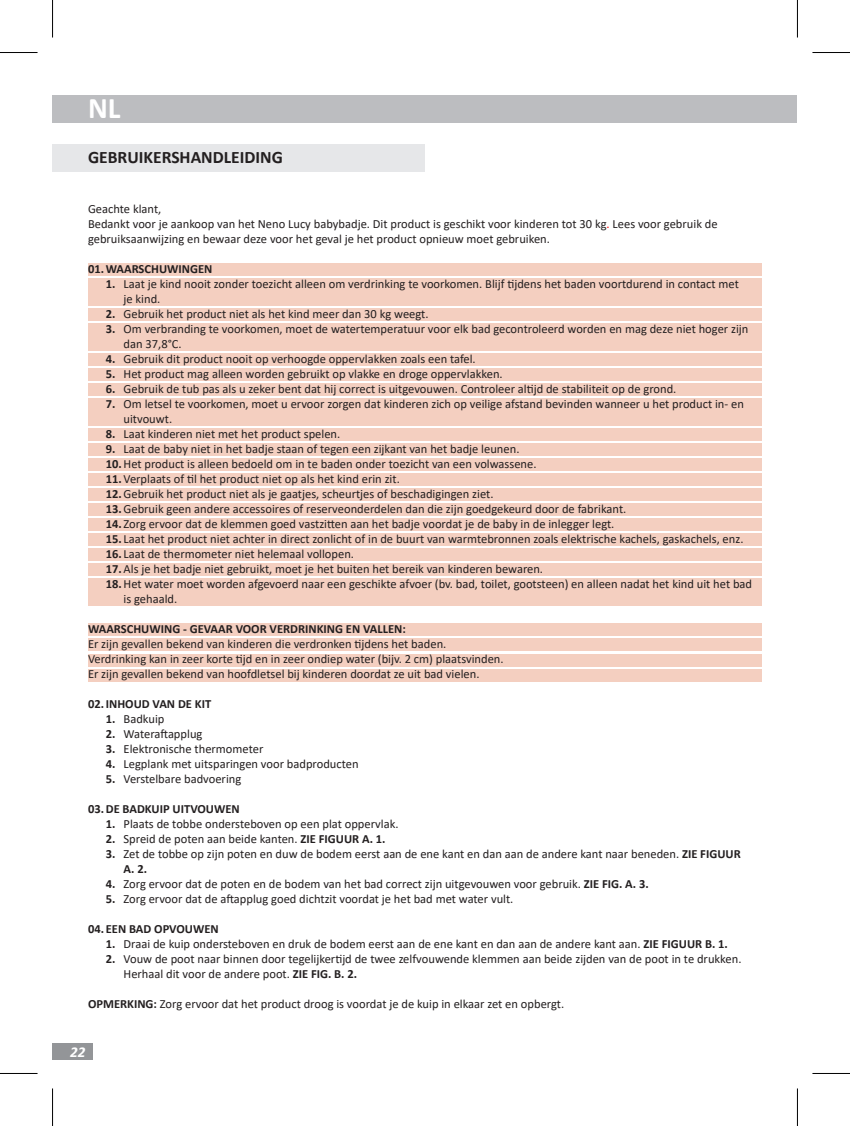
<style>
.page{position:relative;width:850px;height:1126px;background:#fff}
.page>*{position:absolute;margin:0;border:0;box-sizing:border-box;transform-origin:0 0}
.t1{font:700 30px "Calibri";color:#fff}
.JĘZYK_do_spisu_treści{font:700 17.5px "Calibri";color:#231f20}
.t2{font:italic 700 15px "Calibri";color:#fff}
.List_Paragraph{font:12.5px/15px "Calibri";color:#231f20}
.t3{font:700 12.5px "Calibri";color:#231f20}
.s1{color:#f00}
.s2{font-weight:700}
</style>
<div class="page">
<div style="left:52px;top:1042px;width:40px;height:17px;background:#939598"></div>
<div style="left:52px;top:144px;width:373px;height:27px;background:#e6e7e9"></div>
<div style="left:52px;top:95px;width:745px;height:27px;background:#bcbdc0"></div>
<div style="left:88px;top:263px;width:673px;height:13px;background:#f4cfc0"></div>
<div style="left:88px;top:278px;width:673px;height:28px;background:#f4cfc0"></div>
<div style="left:88px;top:308px;width:673px;height:13px;background:#f4cfc0"></div>
<div style="left:88px;top:323px;width:673px;height:28px;background:#f4cfc0"></div>
<div style="left:88px;top:353px;width:673px;height:13px;background:#f4cfc0"></div>
<div style="left:88px;top:368px;width:673px;height:13px;background:#f4cfc0"></div>
<div style="left:88px;top:383px;width:673px;height:13px;background:#f4cfc0"></div>
<div style="left:88px;top:398px;width:673px;height:28px;background:#f4cfc0"></div>
<div style="left:88px;top:428px;width:673px;height:13px;background:#f4cfc0"></div>
<div style="left:88px;top:443px;width:673px;height:13px;background:#f4cfc0"></div>
<div style="left:88px;top:458px;width:673px;height:13px;background:#f4cfc0"></div>
<div style="left:88px;top:473px;width:673px;height:13px;background:#f4cfc0"></div>
<div style="left:88px;top:488px;width:673px;height:13px;background:#f4cfc0"></div>
<div style="left:88px;top:503px;width:673px;height:13px;background:#f4cfc0"></div>
<div style="left:88px;top:518px;width:673px;height:13px;background:#f4cfc0"></div>
<div style="left:88px;top:533px;width:673px;height:13px;background:#f4cfc0"></div>
<div style="left:88px;top:548px;width:673px;height:13px;background:#f4cfc0"></div>
<div style="left:88px;top:563px;width:673px;height:13px;background:#f4cfc0"></div>
<div style="left:88px;top:578px;width:673px;height:28px;background:#f4cfc0"></div>
<div style="left:88px;top:623px;width:673px;height:13px;background:#f4cfc0"></div>
<div style="left:88px;top:638px;width:673px;height:13px;background:#f4cfc0"></div>
<div style="left:88px;top:653px;width:673px;height:13px;background:#f4cfc0"></div>
<div style="left:88px;top:668px;width:673px;height:13px;background:#f4cfc0"></div>
<hr style="left:0;top:52px;width:38px;height:1px;background:#000">
<hr style="left:812px;top:52px;width:37px;height:1px;background:#000">
<hr style="left:0;top:1073px;width:38px;height:1px;background:#000">
<hr style="left:812px;top:1073px;width:37px;height:1px;background:#000">
<hr style="left:52px;top:0;width:1px;height:38px;background:#000">
<hr style="left:52px;top:1088px;width:1px;height:37px;background:#000">
<hr style="left:796px;top:0;width:1px;height:38px;background:#000">
<hr style="left:796px;top:1088px;width:1px;height:37px;background:#000">
<p class="t1" style="left:88px;top:86px;width:34px">NL</p>
<p class="JĘZYK_do_spisu_treści" style="left:88px;top:144px;width:196px">GEBRUIKERSHANDLEIDING</p>
<p class="List_Paragraph" style="left:88px;top:201px;width:75px">Geachte klant,</p>
<p class="List_Paragraph" style="left:88px;top:216px;width:630px">Bedankt voor je aankoop van het Neno Lucy babybadje. Dit product is geschikt voor kinderen tot 30 kg<span class="s1">.</span> Lees voor gebruik de gebruiksaanwijzing en bewaar deze voor het geval je het product opnieuw moet gebruiken.</p>
<p class="t3" style="left:88px;top:260px;width:126px">01.WAARSCHUWINGEN</p>
<p class="List_Paragraph" style="left:123px;top:276px;width:616px;text-indent:-18px"><span class="s2">1.</span> Laat je kind nooit zonder toezicht alleen om verdrinking te voorkomen. Blijf tijdens het baden voortdurend in contact met je kind.</p>
<p class="List_Paragraph" style="left:106px;top:306px;width:324px"><span class="s2">2.</span> Gebruik het product niet als het kind meer dan 30 kg weegt.</p>
<p class="List_Paragraph" style="left:123px;top:321px;width:626px;text-indent:-18px"><span class="s2">3.</span> Om verbranding te voorkomen, moet de watertemperatuur voor elk bad gecontroleerd worden en mag deze niet hoger zijn dan 37,8°C.</p>
<p class="List_Paragraph" style="left:106px;top:351px;width:371px"><span class="s2">4.</span> Gebruik dit product nooit op verhoogde oppervlakken zoals een tafel.</p>
<p class="List_Paragraph" style="left:106px;top:366px;width:398px"><span class="s2">5.</span> Het product mag alleen worden gebruikt op vlakke en droge oppervlakken.</p>
<p class="List_Paragraph" style="left:106px;top:381px;width:572px"><span class="s2">6.</span> Gebruik de tub pas als u zeker bent dat hij correct is uitgevouwen. Controleer altijd de stabiliteit op de grond.</p>
<p class="List_Paragraph" style="left:123px;top:396px;width:621px;text-indent:-18px"><span class="s2">7.</span> Om letsel te voorkomen, moet u ervoor zorgen dat kinderen zich op veilige afstand bevinden wanneer u het product in- en uitvouwt.</p>
<p class="List_Paragraph" style="left:106px;top:426px;width:236px"><span class="s2">8.</span> Laat kinderen niet met het product spelen.</p>
<p class="List_Paragraph" style="left:106px;top:441px;width:415px"><span class="s2">9.</span> Laat de baby niet in het badje staan of tegen een zijkant van het badje leunen.</p>
<p class="List_Paragraph" style="left:106px;top:456px;width:432px"><span class="s2">10.</span>Het product is alleen bedoeld om in te baden onder toezicht van een volwassene.</p>
<p class="List_Paragraph" style="left:106px;top:471px;width:295px"><span class="s2">11.</span>Verplaats of til het product niet op als het kind erin zit.</p>
<p class="List_Paragraph" style="left:106px;top:486px;width:389px"><span class="s2">12.</span>Gebruik het product niet als je gaatjes, scheurtjes of beschadigingen ziet.</p>
<p class="List_Paragraph" style="left:106px;top:501px;width:522px"><span class="s2">13.</span>Gebruik geen andere accessoires of reserveonderdelen dan die zijn goedgekeurd door de fabrikant.</p>
<p class="List_Paragraph" style="left:106px;top:516px;width:510px"><span class="s2">14.</span> Zorg ervoor dat de klemmen goed vastzitten aan het badje voordat je de baby in de inlegger legt.</p>
<p class="List_Paragraph" style="left:106px;top:531px;width:639px"><span class="s2">15.</span> Laat het product niet achter in direct zonlicht of in de buurt van warmtebronnen zoals elektrische kachels, gaskachels, enz.</p>
<p class="List_Paragraph" style="left:106px;top:546px;width:250px"><span class="s2">16.</span> Laat de thermometer niet helemaal vollopen.</p>
<p class="List_Paragraph" style="left:106px;top:561px;width:438px"><span class="s2">17.</span>Als je het badje niet gebruikt, moet je het buiten het bereik van kinderen bewaren.</p>
<p class="List_Paragraph" style="left:123px;top:576px;width:629px;text-indent:-18px"><span class="s2">18.</span>Het water moet worden afgevoerd naar een geschikte afvoer (bv. bad, toilet, gootsteen) en alleen nadat het kind uit het bad is gehaald.</p>
<p class="t3" style="left:88px;top:620px;width:319px">WAARSCHUWING - GEVAAR VOOR VERDRINKING EN VALLEN:</p>
<p class="List_Paragraph" style="left:88px;top:636px;width:360px">Er zijn gevallen bekend van kinderen die verdronken tijdens het baden.</p>
<p class="List_Paragraph" style="left:88px;top:651px;width:417px">Verdrinking kan in zeer korte tijd en in zeer ondiep water (bijv. 2 cm) plaatsvinden.</p>
<p class="List_Paragraph" style="left:88px;top:666px;width:393px">Er zijn gevallen bekend van hoofdletsel bij kinderen doordat ze uit bad vielen.</p>
<p class="t3" style="left:88px;top:695px;width:125px">02. INHOUD VAN DE KIT</p>
<p class="List_Paragraph" style="left:106px;top:711px;width:60px"><span class="s2">1.</span> Badkuip</p>
<p class="List_Paragraph" style="left:106px;top:726px;width:98px"><span class="s2">2.</span> Wateraftapplug</p>
<p class="List_Paragraph" style="left:106px;top:741px;width:159px"><span class="s2">3.</span> Elektronische thermometer</p>
<p class="List_Paragraph" style="left:106px;top:756px;width:254px"><span class="s2">4.</span> Legplank met uitsparingen voor badproducten</p>
<p class="List_Paragraph" style="left:106px;top:771px;width:137px"><span class="s2">5.</span> Verstelbare badvoering</p>
<p class="t3" style="left:88px;top:800px;width:153px">03.DE BADKUIP UITVOUWEN</p>
<p class="List_Paragraph" style="left:106px;top:816px;width:294px"><span class="s2">1.</span> Plaats de tobbe ondersteboven op een plat oppervlak.</p>
<p class="List_Paragraph" style="left:106px;top:831px;width:281px"><span class="s2">2.</span> Spreid de poten aan beide kanten. <span class="s2">ZIE FIGUUR A. 1.</span></p>
<p class="List_Paragraph" style="left:123px;top:846px;width:618px;text-indent:-18px"><span class="s2">3.</span> Zet de tobbe op zijn poten en duw de bodem eerst aan de ene kant en dan aan de andere kant naar beneden. <span class="s2">ZIE FIGUUR<br>A. 2.</span></p>
<p class="List_Paragraph" style="left:106px;top:876px;width:544px"><span class="s2">4.</span> Zorg ervoor dat de poten en de bodem van het bad correct zijn uitgevouwen voor gebruik. <span class="s2">ZIE FIG. A. 3.</span></p>
<p class="List_Paragraph" style="left:106px;top:891px;width:409px"><span class="s2">5.</span> Zorg ervoor dat de aftapplug goed dichtzit voordat je het bad met water vult.</p>
<p class="t3" style="left:88px;top:920px;width:132px">04. EEN BAD OPVOUWEN</p>
<p class="List_Paragraph" style="left:106px;top:936px;width:623px"><span class="s2">1.</span> Draai de kuip ondersteboven en druk de bodem eerst aan de ene kant en dan aan de andere kant aan. <span class="s2">ZIE FIGUUR B. 1.</span></p>
<p class="List_Paragraph" style="left:123px;top:951px;width:619px;text-indent:-18px"><span class="s2">2.</span> Vouw de poot naar binnen door tegelijkertijd de twee zelfvouwende klemmen aan beide zijden van de poot in te drukken.<br>Herhaal dit voor de andere poot. <span class="s2">ZIE FIG. B. 2.</span></p>
<p class="List_Paragraph" style="left:88px;top:996px;width:477px"><span class="s2">OPMERKING:</span> Zorg ervoor dat het product droog is voordat je de kuip in elkaar zet en opbergt.</p>
<p class="t2" style="left:70px;top:1041px;width:17px">22</p>
</div>
